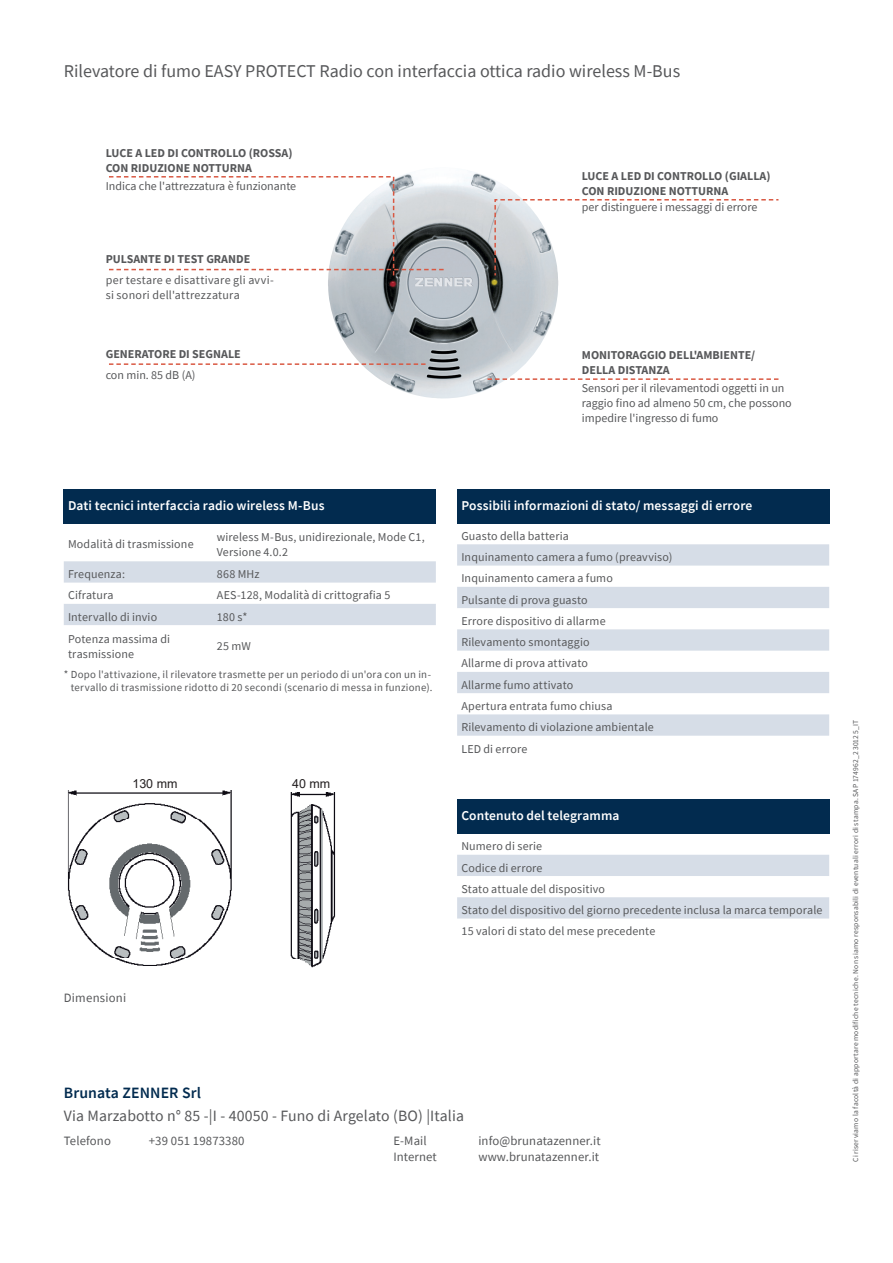
<style>
.page{position:relative;width:893px;height:1263px;background:#fff}
.page>*{position:absolute;margin:0;border:0;box-sizing:border-box;transform-origin:0 0}
.t1{font:18px "Source Sans Pro";color:#57585a}
.t2{font:15.75px "Source Sans Pro";letter-spacing:.01em;color:#57585a}
.t3{font:600 15.75px "Source Sans Pro";letter-spacing:.01em;color:#022b4f}
.t4{font:600 13.5px "Source Sans Pro";letter-spacing:.005em;color:#fff}
.t5{font:12.75px "Source Sans Pro";letter-spacing:.01em;color:#57585a}
.t6{font:12.45px "Arial";color:#231f20}
.t7{font:12px/21.3px "Source Sans Pro";letter-spacing:.01em;color:#57585a}
.t8{font:700 12px/15px "Source Sans Pro";color:#57585a}
.t9{font:10.8px/13.5px "Source Sans Pro";letter-spacing:.025em;color:#57585a;text-align:right}
.t10{font:7.5px "Source Sans Pro";letter-spacing:.03em;color:#57585a}
</style>
<div class="page">
<div style="left:457px;top:489px;width:372px;height:34px;background:#022b4f"></div>
<svg style="left:457px;top:544px;width:372px;height:192px;fill:#d6dde7"></svg>
<div style="left:457px;top:799px;width:372px;height:34px;background:#022b4f"></div>
<svg style="left:457px;top:855px;width:372px;height:63px"></svg>
<div style="left:64px;top:489px;width:372px;height:34px;background:#022b4f"></div>
<svg style="left:64px;top:561px;width:372px;height:64px"></svg>
<img style="left:67px;top:791px;width:165px;height:175px">
<img style="left:290px;top:792px;width:46px;height:175px">
<img style="left:328px;top:171px;width:230px;height:227px">
<svg style="left:109px;top:363px;width:317px;height:2px"></svg>
<svg style="left:494px;top:198px;width:285px;height:79px"></svg>
<svg style="left:109px;top:176px;width:335px;height:99px"></svg>
<svg style="left:487px;top:378px;width:291px;height:2px"></svg>
<h1 class="t1" style="left:64px;top:60px;width:618px">Rilevatore di fumo EASY PROTECT Radio con interfaccia ottica radio wireless M-Bus</h1>
<p class="t8" style="left:106px;top:145px;width:188px">LUCE A LED DI CONTROLLO (ROSSA)<br>CON RIDUZIONE NOTTURNA</p>
<p class="t7" style="left:106px;top:175px;width:192px">Indica che l'attrezzatura è funzionante</p>
<p class="t8" style="left:106px;top:251px;width:146px">PULSANTE DI TEST GRANDE</p>
<p class="t7" style="left:106px;top:273px;width:170px;line-height:15px">per testare e disattivare gli avvi&shy;si sonori dell'attrezzatura</p>
<p class="t8" style="left:106px;top:346px;width:137px">GENERATORE DI SEGNALE</p>
<p class="t7" style="left:106px;top:365px;width:91px">con min. 85 dB (A)</p>
<p class="t8" style="left:582px;top:168px;width:190px">LUCE A LED DI CONTROLLO (GIALLA)<br>CON RIDUZIONE NOTTURNA</p>
<p class="t7" style="left:582px;top:197px;width:177px">per distinguere i messaggi di errore</p>
<p class="t8" style="left:582px;top:347px;width:175px">MONITORAGGIO DELL'AMBIENTE/<br>DELLA DISTANZA</p>
<p class="t7" style="left:582px;top:381px;width:211px;line-height:15px">Sensori per il rilevamentodi oggetti in un raggio fino ad almeno 50 cm, che possono impedire l'ingresso di fumo</p>
<p class="t4" style="left:68px;top:496px;width:258px">Dati tecnici interfaccia radio wireless M-Bus</p>
<p class="t7" style="left:68px;top:534px;width:127px">Modalità di trasmissione</p>
<p class="t7" style="left:217px;top:529px;width:209px;line-height:15px">wireless M-Bus, unidirezionale, Mode C1,<br>Versione 4.0.2</p>
<p class="t7" style="left:68px;top:563px;width:59px">Frequenza:</p>
<p class="t7" style="left:217px;top:563px;width:44px">868 MHz</p>
<p class="t7" style="left:68px;top:585px;width:47px">Cifratura</p>
<p class="t7" style="left:217px;top:585px;width:175px">AES-128, Modalità di crittografia 5</p>
<p class="t7" style="left:68px;top:606px;width:91px">Intervallo di invio</p>
<p class="t7" style="left:217px;top:606px;width:32px">180 s*</p>
<p class="t7" style="left:68px;top:631px;width:104px;line-height:15px">Potenza massima di trasmissione</p>
<p class="t7" style="left:217px;top:636px;width:36px">25 mW</p>
<p class="t9" style="left:64px;top:667px;width:370px">* Dopo l'attivazione, il rilevatore trasmette per un periodo di un'ora con un in&shy;tervallo di trasmissione ridotto di 20 secondi (scenario di messa in funzione).</p>
<p class="t6" style="left:132px;top:775px;width:47px">130 mm</p>
<p class="t6" style="left:292px;top:775px;width:40px">40 mm</p>
<p class="t5" style="left:64px;top:989px;width:64px">Dimensioni</p>
<p class="t4" style="left:461px;top:496px;width:292px">Possibili informazioni di stato/ messaggi di errore</p>
<p class="t7" style="left:461px;top:525px;width:213px">Guasto della batteria<br>Inquinamento camera a fumo (preavviso)<br>Inquinamento camera a fumo<br>Pulsante di prova guasto<br>Errore dispositivo di allarme<br>Rilevamento smontaggio<br>Allarme di prova attivato<br>Allarme fumo attivato<br>Apertura entrata fumo chiusa<br>Rilevamento di violazione ambientale<br>LED di errore</p>
<p class="t4" style="left:461px;top:807px;width:160px">Contenuto del telegramma</p>
<p class="t7" style="left:461px;top:835px;width:363px">Numero di serie<br>Codice di errore<br>Stato attuale del dispositivo<br>Stato del dispositivo del giorno precedente inclusa la marca temporale 15 valori di stato del mese precedente</p>
<h2 class="t3" style="left:64px;top:1082px;width:139px">Brunata ZENNER Srl</h2>
<h2 class="t2" style="left:64px;top:1106px;width:402px">Via Marzabotto n° 85 -|I - 40050 - Funo di Argelato (BO) |Italia</h2>
<p class="t5" style="left:64px;top:1133px;width:49px">Telefono</p>
<p class="t5" style="left:149px;top:1133px;width:97px">+39 051 19873380</p>
<p class="t5" style="left:393px;top:1133px;width:35px">E-Mail</p>
<p class="t5" style="left:478px;top:1133px;width:124px">info@brunatazenner.it</p>
<p class="t5" style="left:393px;top:1149px;width:45px">Internet</p>
<p class="t5" style="left:478px;top:1149px;width:122px">www.brunatazenner.it</p>
<p class="t10" style="left:851px;top:1162px;width:443px;rotate:-90deg">Ci riserviamo la facoltà di apportare modifiche tecniche. Non siamo responsabili di eventuali errori di stampa. SAP 174962_230125_IT</p>
</div>
